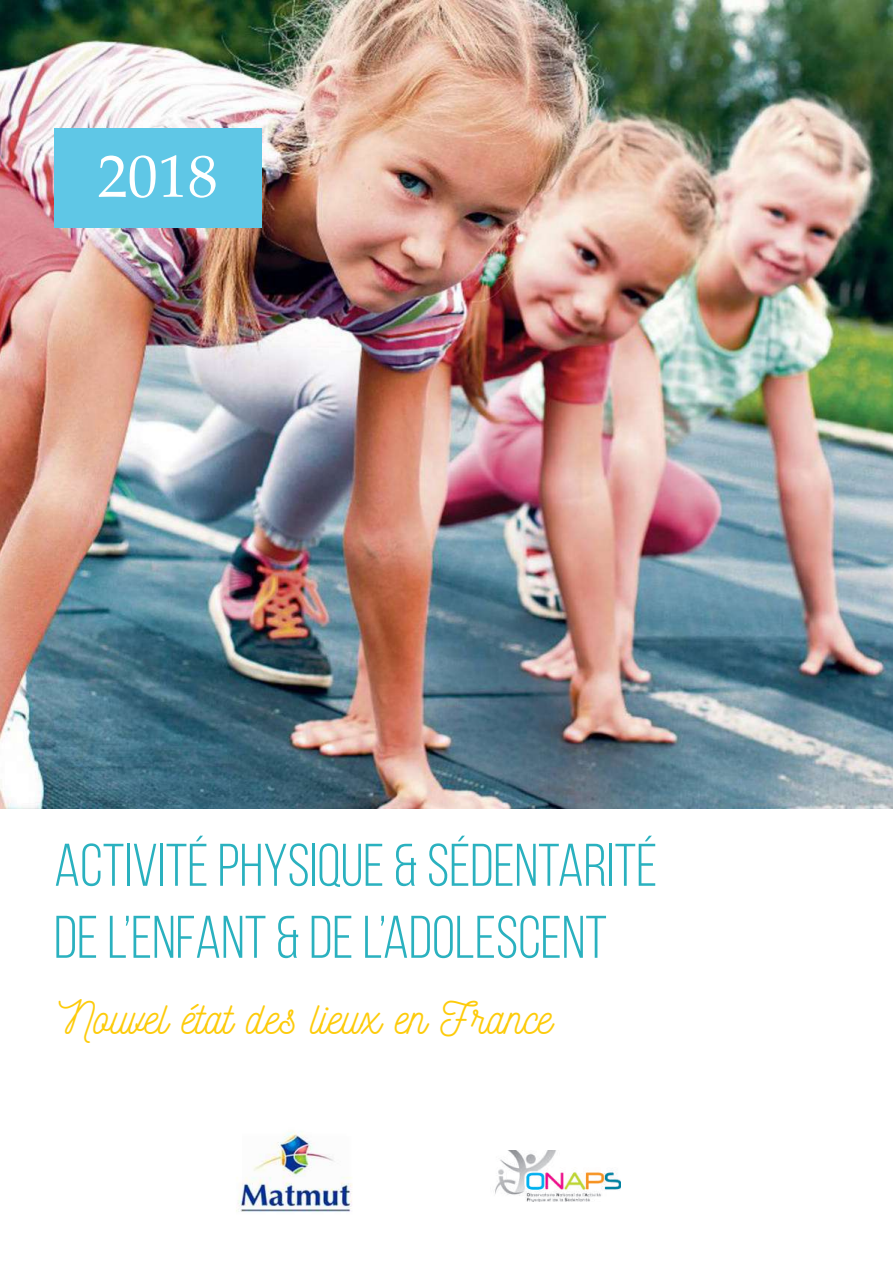
<style>
.page{position:relative;width:893px;height:1263px;background:#fff}
.page>*{position:absolute;margin:0;border:0;box-sizing:border-box;transform-origin:0 0}
.t1{font:60px/72px "Bebas Neue";color:#2ab1bf}
.t2{font:60px "Palatino Linotype";color:#fff}
.t3{font:45px "Nickainley";color:#fdcb0a}
</style>
<div class="page">
<img style="left:0;top:0;width:893px;height:809px">
<div style="left:54px;top:129px;width:208px;height:99px;background:#5fc7e6"></div>
<img style="left:495px;top:1150px;width:125px;height:52px">
<img style="left:236px;top:1132px;width:116px;height:80px">
<p class="t2" style="left:98px;top:134px;width:121px">2018</p>
<p class="t1" style="left:54px;top:829px;width:605px">ACTIVITÉ PHYSIQUE &amp; SÉDENTARITÉ<br>DE L’ENFANT &amp; DE L’ADOLESCENT</p>
<p class="t3" style="left:59px;top:989px;width:495px">Nouvel état des lieux en France</p>
</div>
